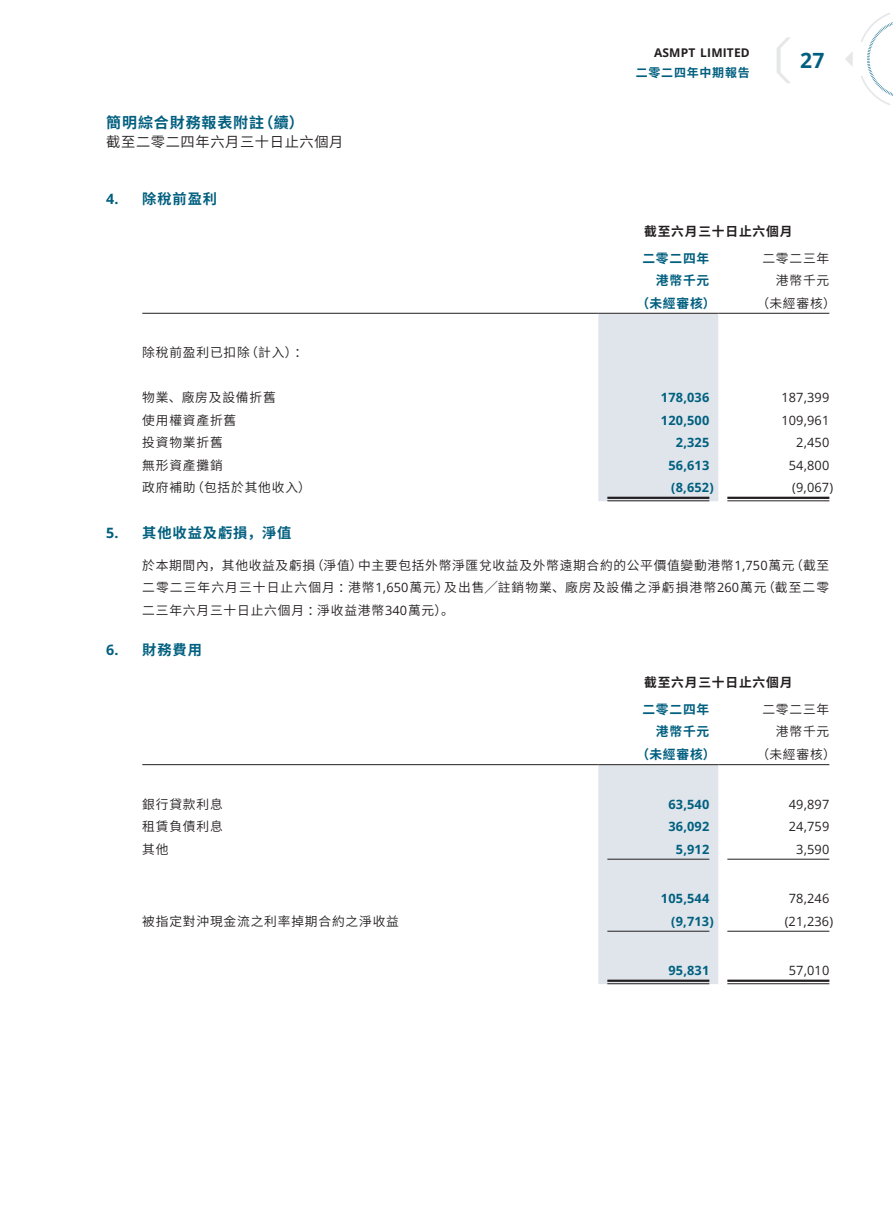
<style>
.page{position:relative;width:893px;height:1212px;background:#fff}
.page>*{position:absolute;margin:0;border:0;box-sizing:border-box;transform-origin:0 0}
.t1{font:700 21px "Open Sans";color:#005f7f}
.t2{font:700 15px "Source Han Sans SC";letter-spacing:.06em;color:#005f7f}
._03_H1{font:700 14.25px "Source Han Sans SC";letter-spacing:.065em;color:#005f7f}
.t3{font:14.25px "Source Han Sans SC";letter-spacing:.045em;color:#231f20}
._01_Body_Text{font:12.75px/22.5px "Source Han Sans SC";letter-spacing:.065em;color:#231f20;text-align:justify}
._15_Table_Stub{font:12.75px "Source Han Sans SC";letter-spacing:.065em;color:#231f20}
._01_Body_Text-2{font:700 12.75px "Open Sans";letter-spacing:.015em;color:#005f7f}
._01_Body_Text-3{font:12.75px "Open Sans";letter-spacing:.015em;color:#231f20}
._01_Body_Text-4{font:700 12.75px "Source Han Sans SC";letter-spacing:.065em;color:#005f7f}
._01_Body_Text-5{font:700 12.75px "Source Han Sans SC";letter-spacing:.065em;color:#231f20}
.t4{font:700 12px "Open Sans";letter-spacing:.015em;color:#231f20}
.t5{font:700 12px "Source Han Sans SC";letter-spacing:.065em;color:#005f7f}
.s1{font-family:"Open Sans"}
</style>
<div class="page">
<svg style="left:845px;top:52px;width:8px;height:14px"></svg>
<svg style="left:861px;top:13px;width:32px;height:92px"></svg>
<svg style="left:776px;top:37px;width:14px;height:46px"></svg>
<div style="left:598px;top:314px;width:120px;height:187px;background:#dfe5eb"></div>
<hr style="left:142px;top:313px;width:456px;height:1px;background:#231f20">
<hr style="left:598px;top:313px;width:120px;height:1px;background:#231f20">
<hr style="left:718px;top:313px;width:111px;height:1px;background:#231f20">
<hr style="left:607px;top:497px;width:102px;height:2px;background:#231f20">
<hr style="left:607px;top:500px;width:102px;height:1px;background:#231f20">
<hr style="left:727px;top:497px;width:102px;height:2px;background:#231f20">
<hr style="left:727px;top:500px;width:102px;height:1px;background:#231f20">
<div style="left:598px;top:765px;width:120px;height:219px;background:#dfe5eb"></div>
<hr style="left:142px;top:764px;width:456px;height:1px;background:#231f20">
<hr style="left:598px;top:764px;width:120px;height:1px;background:#231f20">
<hr style="left:718px;top:764px;width:111px;height:1px;background:#231f20">
<hr style="left:607px;top:859px;width:102px;height:1px;background:#231f20">
<hr style="left:727px;top:859px;width:102px;height:1px;background:#231f20">
<hr style="left:607px;top:931px;width:102px;height:1px;background:#231f20">
<hr style="left:727px;top:931px;width:102px;height:1px;background:#231f20">
<hr style="left:607px;top:979px;width:102px;height:3px;background:#231f20">
<hr style="left:607px;top:983px;width:102px;height:1px;background:#231f20">
<hr style="left:727px;top:979px;width:102px;height:3px;background:#231f20">
<hr style="left:727px;top:983px;width:102px;height:1px;background:#231f20">
<p class="t2" style="left:106px;top:114px;width:199px">簡明綜合財務報表附註（續）</p>
<p class="t3" style="left:106px;top:134px;width:239px">截至二零二四年六月三十日止六個月</p>
<p class="_03_H1" style="left:106px;top:191px;width:112px"><span class="s1">4.</span> 除稅前盈利</p>
<p class="t4" style="left:654px;top:45px;width:97px">ASMPT LIMITED</p>
<p class="t5" style="left:636px;top:66px;width:116px">二零二四年中期報告</p>
<h1 class="t1" style="left:800px;top:46px;width:26px">27</h1>
<p class="_01_Body_Text-5" style="left:644px;top:224px;width:150px">截至六月三十日止六個月</p>
<p class="_01_Body_Text-4" style="left:642px;top:251px;width:68px">二零二四年</p>
<p class="_01_Body_Text" style="left:762px;top:247px;width:68px">二零二三年</p>
<p class="_01_Body_Text-4" style="left:656px;top:273px;width:55px">港幣千元</p>
<p class="_01_Body_Text" style="left:776px;top:269px;width:55px">港幣千元</p>
<p class="_01_Body_Text-4" style="left:636px;top:296px;width:81px">（未經審核）</p>
<p class="_01_Body_Text" style="left:756px;top:292px;width:81px">（未經審核）</p>
<p class="_15_Table_Stub" style="left:142px;top:345px;width:166px">除稅前盈利已扣除（計入）：</p>
<p class="_15_Table_Stub" style="left:142px;top:390px;width:135px">物業、廠房及設備折舊</p>
<p class="_01_Body_Text-2" style="left:661px;top:389px;width:50px">178,036</p>
<p class="_01_Body_Text-3" style="left:781px;top:389px;width:50px">187,399</p>
<p class="_15_Table_Stub" style="left:142px;top:413px;width:96px">使用權資產折舊</p>
<p class="_01_Body_Text-2" style="left:661px;top:411px;width:50px">120,500</p>
<p class="_01_Body_Text-3" style="left:781px;top:411px;width:50px">109,961</p>
<p class="_15_Table_Stub" style="left:142px;top:435px;width:82px">投資物業折舊</p>
<p class="_01_Body_Text-2" style="left:676px;top:434px;width:35px">2,325</p>
<p class="_01_Body_Text-3" style="left:796px;top:434px;width:35px">2,450</p>
<p class="_15_Table_Stub" style="left:142px;top:458px;width:82px">無形資產攤銷</p>
<p class="_01_Body_Text-2" style="left:668px;top:456px;width:42px">56,613</p>
<p class="_01_Body_Text-3" style="left:789px;top:456px;width:42px">54,800</p>
<p class="_15_Table_Stub" style="left:142px;top:480px;width:170px">政府補助（包括於其他收入）</p>
<p class="_01_Body_Text-2" style="left:671px;top:479px;width:44px">(8,652)</p>
<p class="_01_Body_Text-3" style="left:792px;top:479px;width:42px">(9,067)</p>
<p class="_03_H1" style="left:106px;top:525px;width:187px"><span class="s1">5.</span> 其他收益及虧損，淨值</p>
<p class="_01_Body_Text" style="left:142px;top:554px;width:688px">於本期間內，其他收益及虧損（淨值）中主要包括外幣淨匯兌收益及外幣遠期合約的公平價值變動港幣<span class="s1">1,750</span>萬元（截至二零二三年六月三十日止六個月：港幣<span class="s1">1,650</span>萬元）及出售╱註銷物業、廠房及設備之淨虧損港幣<span class="s1">260</span>萬元（截至二零二三年六月三十日止六個月：淨收益港幣<span class="s1">340</span>萬元）。</p>
<p class="_03_H1" style="left:106px;top:642px;width:97px"><span class="s1">6.</span> 財務費用</p>
<p class="_01_Body_Text-5" style="left:644px;top:675px;width:150px">截至六月三十日止六個月</p>
<p class="_01_Body_Text-4" style="left:642px;top:702px;width:68px">二零二四年</p>
<p class="_01_Body_Text" style="left:762px;top:698px;width:68px">二零二三年</p>
<p class="_01_Body_Text-4" style="left:656px;top:725px;width:55px">港幣千元</p>
<p class="_01_Body_Text" style="left:776px;top:721px;width:55px">港幣千元</p>
<p class="_01_Body_Text-4" style="left:636px;top:747px;width:81px">（未經審核）</p>
<p class="_01_Body_Text" style="left:756px;top:743px;width:81px">（未經審核）</p>
<p class="_15_Table_Stub" style="left:142px;top:797px;width:82px">銀行貸款利息</p>
<p class="_01_Body_Text-2" style="left:668px;top:795px;width:42px">63,540</p>
<p class="_01_Body_Text-3" style="left:789px;top:795px;width:42px">49,897</p>
<p class="_15_Table_Stub" style="left:142px;top:819px;width:82px">租賃負債利息</p>
<p class="_01_Body_Text-2" style="left:668px;top:818px;width:42px">36,092</p>
<p class="_01_Body_Text-3" style="left:789px;top:818px;width:42px">24,759</p>
<p class="_15_Table_Stub" style="left:142px;top:842px;width:28px">其他</p>
<p class="_01_Body_Text-2" style="left:676px;top:840px;width:35px">5,912</p>
<p class="_01_Body_Text-3" style="left:796px;top:840px;width:35px">3,590</p>
<p class="_01_Body_Text-2" style="left:661px;top:890px;width:50px">105,544</p>
<p class="_01_Body_Text-3" style="left:789px;top:890px;width:42px">78,246</p>
<p class="_15_Table_Stub" style="left:142px;top:914px;width:258px">被指定對沖現金流之利率掉期合約之淨收益</p>
<p class="_01_Body_Text-2" style="left:671px;top:912px;width:44px">(9,713)</p>
<p class="_01_Body_Text-3" style="left:785px;top:912px;width:50px">(21,236)</p>
<p class="_01_Body_Text-2" style="left:668px;top:962px;width:42px">95,831</p>
<p class="_01_Body_Text-3" style="left:789px;top:962px;width:42px">57,010</p>
</div>
